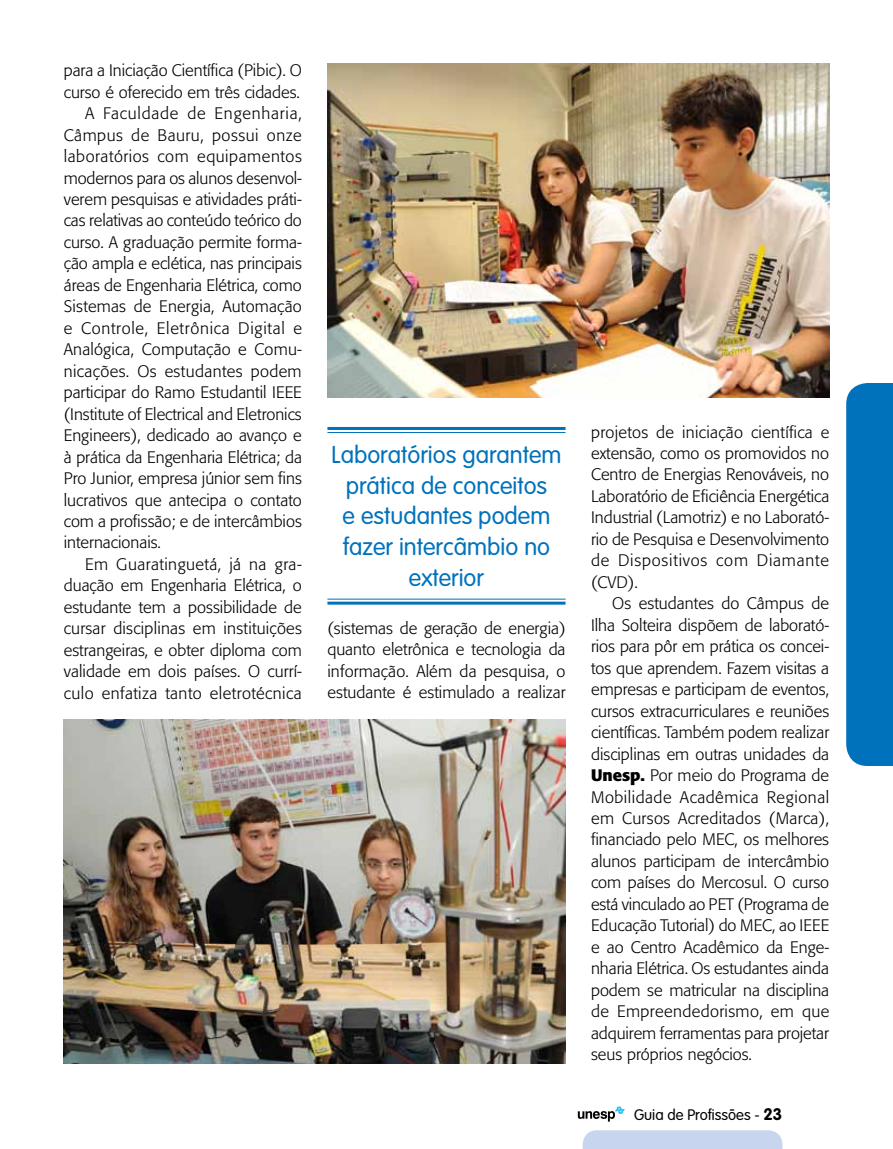
<style>
.page{position:relative;width:893px;height:1149px;background:#fff}
.page>*{position:absolute;margin:0;border:0;box-sizing:border-box;transform-origin:0 0}
.t1{font:300 24px/30.8px "VAG Rounded";color:#0072bc;text-align:center}
.t2{font:300 16.5px/21.5px "Formata";color:#000;text-align:justify}
.t3{font:300 16.5px "Formata";letter-spacing:.025em;color:#000}
.t4{font:300 16.5px "Formata";letter-spacing:.045em;color:#000}
.t5{font:300 16.5px "Formata";letter-spacing:.035em;color:#000}
.t6{font:300 16.5px "Formata";letter-spacing:.03em;color:#000}
.t7{font:300 16.5px "Formata";letter-spacing:.05em;color:#000}
.t8{font:300 15px "VAG Rounded";color:#000}
.s1{font-weight:700}
.s2{font-weight:700;font-size:16.5px}
</style>
<div class="page">
<svg style="left:583px;top:1130px;width:199px;height:18px;background:#c8d7ee"></svg>
<svg style="left:578px;top:1106px;width:47px;height:15px"></svg>
<div style="left:846px;top:383px;width:47px;height:382px;background:#0072bc"></div>
<hr style="left:327px;top:427px;width:239px;height:3px;background:#0072bc">
<hr style="left:327px;top:432px;width:239px;height:1px;background:#0072bc">
<hr style="left:327px;top:598px;width:239px;height:1px;background:#0072bc">
<hr style="left:327px;top:601px;width:239px;height:3px;background:#0072bc">
<img style="left:327px;top:64px;width:502px;height:334px">
<img style="left:64px;top:719px;width:502px;height:344px">
<p class="t2" style="left:64px;top:60px;width:240px">para a Iniciação Científica (Pibic). O</p>
<p class="t2" style="left:64px;top:81px;width:238px">curso é oferecido em três cidades.</p>
<p class="t7" style="left:85px;top:104px;width:218px">A Faculdade de Engenharia,</p>
<p class="t6" style="left:64px;top:125px;width:240px">Câmpus de Bauru, possui onze</p>
<p class="t5" style="left:64px;top:146px;width:240px">laboratórios com equipamentos</p>
<p class="t2" style="left:64px;top:167px;width:240px">modernos para os alunos desenvol-</p>
<p class="t2" style="left:64px;top:188px;width:240px">verem pesquisas e atividades práti-</p>
<p class="t2" style="left:64px;top:210px;width:240px">cas relativas ao conteúdo teórico do</p>
<p class="t2" style="left:64px;top:231px;width:240px">curso. A graduação permite forma-</p>
<p class="t2" style="left:64px;top:253px;width:240px">ção ampla e eclética, nas principais</p>
<p class="t2" style="left:64px;top:274px;width:240px">áreas de Engenharia Elétrica, como</p>
<p class="t2" style="left:64px;top:296px;width:239px">Sistemas de Energia, Automação</p>
<p class="t4" style="left:64px;top:318px;width:240px">e Controle, Eletrônica Digital e</p>
<p class="t2" style="left:64px;top:339px;width:240px">Analógica, Computação e Comu-</p>
<p class="t3" style="left:64px;top:361px;width:239px">nicações. Os estudantes podem</p>
<p class="t2" style="left:64px;top:382px;width:240px">participar do Ramo Estudantil IEEE</p>
<p class="t2" style="left:64px;top:403px;width:240px">(Institute of Electrical and Eletronics</p>
<p class="t2" style="left:64px;top:424px;width:240px">Engineers), dedicado ao avanço e</p>
<p class="t2" style="left:64px;top:446px;width:240px">à prática da Engenharia Elétrica; da</p>
<p class="t2" style="left:64px;top:467px;width:240px">Pro Junior, empresa júnior sem fins</p>
<p class="t2" style="left:64px;top:489px;width:240px">lucrativos que antecipa o contato</p>
<p class="t2" style="left:64px;top:510px;width:240px">com a profissão; e de intercâmbios</p>
<p class="t2" style="left:64px;top:532px;width:99px">internacionais.</p>
<p class="t3" style="left:85px;top:554px;width:218px">Em Guaratinguetá, já na gra-</p>
<p class="t2" style="left:64px;top:575px;width:240px">duação em Engenharia Elétrica, o</p>
<p class="t2" style="left:64px;top:596px;width:239px">estudante tem a possibilidade de</p>
<p class="t2" style="left:64px;top:617px;width:240px">cursar disciplinas em instituições</p>
<p class="t2" style="left:64px;top:639px;width:240px">estrangeiras, e obter diploma com</p>
<p class="t2" style="left:64px;top:660px;width:240px">validade em dois países. O currí-</p>
<p class="t3" style="left:64px;top:683px;width:239px">culo enfatiza tanto eletrotécnica</p>
<h1 class="t1" style="left:331px;top:439px;width:232px">Laboratórios garantem prática de conceitos<br>e estudantes podem fazer intercâmbio no exterior</h1>
<p class="t2" style="left:327px;top:617px;width:240px">(sistemas de geração de energia) quanto eletrônica e tecnologia da informação. Além da pesquisa, o estudante é estimulado a realizar</p>
<p class="t2" style="left:591px;top:421px;width:240px">projetos de iniciação científica e extensão, como os promovidos no Centro de Energias Renováveis, no Laboratório de Eficiência Energética Industrial (Lamotriz) e no Laborató&shy;rio de Pesquisa e Desenvolvimento de Dispositivos com Diamante (CVD).</p>
<p class="t2" style="left:591px;top:592px;width:240px;text-indent:21px">Os estudantes do Câmpus de Ilha Solteira dispõem de laborató&shy;rios para pôr em prática os concei&shy;tos que aprendem. Fazem visitas a empresas e participam de eventos, cursos extracurriculares e reuniões científicas. Também podem realizar disciplinas em outras unidades da <span class="s1">Unesp.</span> Por meio do Programa de Mobilidade Acadêmica Regional em Cursos Acreditados (Marca), financiado pelo MEC, os melhores alunos participam de intercâmbio com países do Mercosul. O curso está vinculado ao PET (Programa de Educação Tutorial) do MEC, ao IEEE e ao Centro Acadêmico da Enge&shy;nharia Elétrica. Os estudantes ainda podem se matricular na disciplina de Empreendedorismo, em que adquirem ferramentas para projetar seus próprios negócios.</p>
<p class="t8" style="left:634px;top:1105px;width:150px">Guia de Profissões - <span class="s2">23</span></p>
</div>
